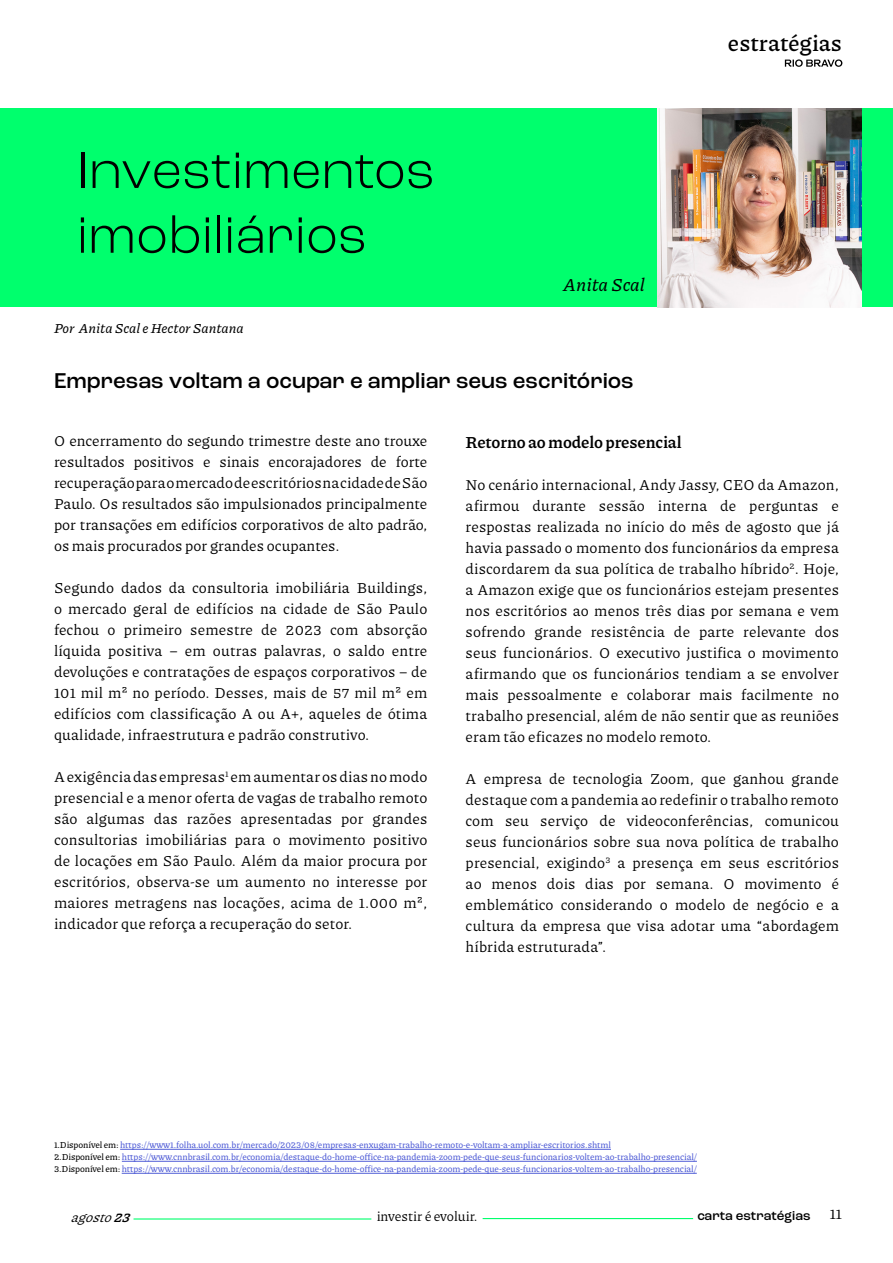
<style>
.page{position:relative;width:893px;height:1263px;background:#fff}
.page>*{position:absolute;margin:0;border:0;box-sizing:border-box;transform-origin:0 0}
.t1{font:300 54px "Roc Grotesk";color:#000}
.t2{font:500 22.5px "Roc Grotesk";color:#000}
.t3{font:600 22.5px "Piazzolla";color:#000}
.t4{font:italic 500 18px "Piazzolla";color:#000}
.t5{font:700 16.5px "Piazzolla";letter-spacing:-.01em;color:#000}
.t6{font:15px/21px "Piazzolla";letter-spacing:.01em;color:#000;text-align:justify}
.t7{font:italic 500 13.5px "Piazzolla";color:#000}
.t8{font:13.5px "Piazzolla";color:#000}
.t9{font:500 13.5px "Roc Grotesk";color:#000}
.t10{font:italic 13.5px "Piazzolla";color:#000}
.t11{font:500 9px "Piazzolla";letter-spacing:-.01em;color:#4f5cd6}
.s1{color:#000}
.s2{font-weight:700}
</style>
<div class="page">
<svg style="left:785px;top:59px;width:57px;height:8px"></svg>
<hr style="left:134px;top:1218px;width:237px;height:1px;background:#00ff6d">
<hr style="left:483px;top:1218px;width:210px;height:1px;background:#00ff6d">
<div style="left:0;top:108px;width:893px;height:198px;background:#00ff6d"></div>
<img style="left:657px;top:108px;width:205px;height:200px">
<hr style="left:120px;top:1149px;width:491px;height:1px;background:#4f5cd6">
<hr style="left:122px;top:1161px;width:575px;height:1px;background:#4f5cd6">
<hr style="left:122px;top:1173px;width:575px;height:1px;background:#4f5cd6">
<p class="t1" style="left:77px;top:138px;width:359px">Investimentos</p>
<p class="t1" style="left:77px;top:202px;width:291px">imobiliários</p>
<p class="t4" style="left:563px;top:274px;width:83px">Anita Scal</p>
<p class="t7" style="left:54px;top:320px;width:191px">Por Anita Scal e Hector Santana</p>
<p class="t2" style="left:54px;top:367px;width:581px">Empresas voltam a ocupar e ampliar seus escritórios</p>
<h2 class="t3" style="left:728px;top:30px;width:115px">estratégias</h2>
<p class="t6" style="left:54px;top:430px;width:375px">O encerramento do segundo trimestre deste ano trouxe resultados positivos e sinais encorajadores de forte recuperação para o mercado de escritórios na cidade de São Paulo. Os resultados são impulsionados principalmente por transações em edifícios corporativos de alto padrão, os mais procurados por grandes ocupantes.</p>
<p class="t6" style="left:54px;top:577px;width:375px">Segundo dados da consultoria imobiliária Buildings, o mercado geral de edifícios na cidade de São Paulo fechou o primeiro semestre de 2023 com absorção líquida positiva – em outras palavras, o saldo entre devoluções e contratações de espaços corporativos – de 101 mil m² no período. Desses, mais de 57 mil m² em edifícios com classificação A ou A+, aqueles de ótima qualidade, infraestrutura e padrão construtivo.</p>
<p class="t6" style="left:54px;top:766px;width:375px">A exigência das empresas<sup>1</sup> em aumentar os dias no modo presencial e a menor oferta de vagas de trabalho remoto são algumas das razões apresentadas por grandes consultorias imobiliárias para o movimento positivo de locações em São Paulo. Além da maior procura por escritórios, observa-se um aumento no interesse por maiores metragens nas locações, acima de 1.000 m², indicador que reforça a recuperação do setor.</p>
<p class="t5" style="left:466px;top:432px;width:217px">Retorno ao modelo presencial</p>
<p class="t6" style="left:466px;top:474px;width:375px">No cenário internacional, Andy Jassy, CEO da Amazon, afirmou durante sessão interna de perguntas e respostas realizada no início do mês de agosto que já havia passado o momento dos funcionários da empresa discordarem da sua política de trabalho híbrido<sup>2</sup>. Hoje, a Amazon exige que os funcionários estejam presentes nos escritórios ao menos três dias por semana e vem sofrendo grande resistência de parte relevante dos seus funcionários. O executivo justifica o movimento afirmando que os funcionários tendiam a se envolver mais pessoalmente e colaborar mais facilmente no trabalho presencial, além de não sentir que as reuniões eram tão eficazes no modelo remoto.</p>
<p class="t6" style="left:466px;top:768px;width:375px">A empresa de tecnologia Zoom, que ganhou grande destaque com a pandemia ao redefinir o trabalho remoto com seu serviço de videoconferências, comunicou seus funcionários sobre sua nova política de trabalho presencial, exigindo<sup>3</sup> a presença em seus escritórios ao menos dois dias por semana. O movimento é emblemático considerando o modelo de negócio e a cultura da empresa que visa adotar uma “abordagem híbrida estruturada”.</p>
<p class="t11" style="left:54px;top:1139px;width:558px"><span class="s1">1.Disponível em:</span> https://www1.folha.uol.com.br/mercado/2023/08/empresas-enxugam-trabalho-remoto-e-voltam-a-ampliar-escritorios.shtml</p>
<p class="t11" style="left:54px;top:1151px;width:644px"><span class="s1">2.Disponível em:</span> https://www.cnnbrasil.com.br/economia/destaque-do-home-office-na-pandemia-zoom-pede-que-seus-funcionarios-voltem-ao-trabalho-presencial/</p>
<p class="t11" style="left:54px;top:1163px;width:644px"><span class="s1">3.Disponível em:</span> https://www.cnnbrasil.com.br/economia/destaque-do-home-office-na-pandemia-zoom-pede-que-seus-funcionarios-voltem-ao-trabalho-presencial/</p>
<p class="t10" style="left:70px;top:1209px;width:66px">agosto<span class="s2">23</span></p>
<p class="t8" style="left:377px;top:1208px;width:102px">investir é evoluir.</p>
<p class="t9" style="left:697px;top:1207px;width:115px">carta estratégias</p>
<p class="t6" style="left:830px;top:1203px;width:14px">11</p>
</div>
